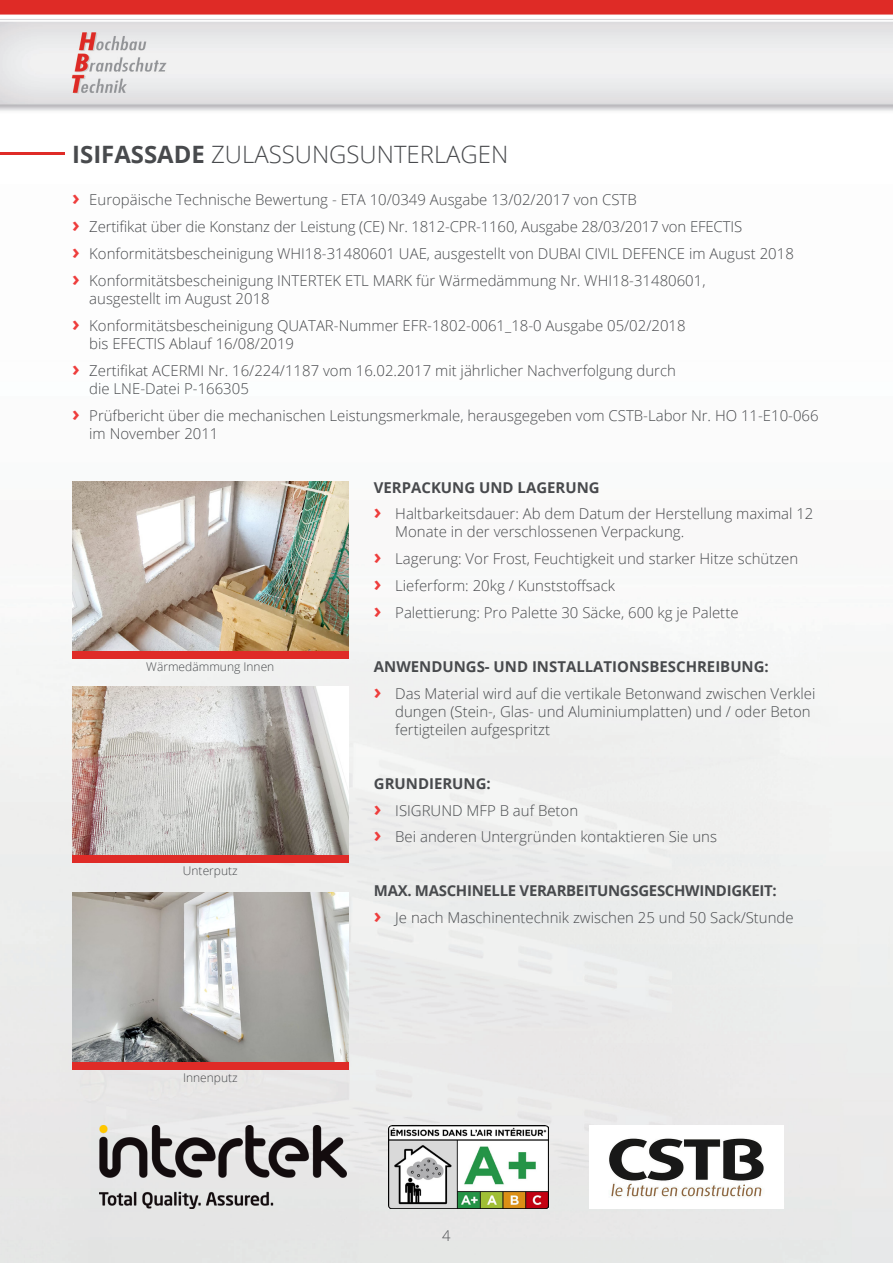
<style>
.page{position:relative;width:893px;height:1263px;background:#fff}
.page>*{position:absolute;margin:0;border:0;box-sizing:border-box;transform-origin:0 0}
.t1{font:300 23.85px "Open Sans";color:#484a4d}
.t2{font:300 15px/26.8px "Open Sans";color:#484a4d}
.t3{font:300 14.85px "Open Sans";color:#484a4d}
.t4{font:300 12px "Open Sans";color:#484a4d}
.s1{font-weight:700}
.s2{font-weight:700;font-size:21px;color:#ee3d3c}
</style>
<div class="page">
<img style="left:0;top:0;width:893px;height:1263px">
<hr style="left:0;top:152px;width:64px;height:3px;background:#df2b27">
<img style="left:388px;top:1125px;width:160px;height:84px">
<div style="left:590px;top:1125px;width:194px;height:84px;background:#fff"></div>
<img style="left:609px;top:1138px;width:155px;height:59px">
<img style="left:100px;top:1125px;width:247px;height:84px">
<img style="left:72px;top:482px;width:276px;height:169px">
<div style="left:72px;top:651px;width:276px;height:7px;background:#df2b27"></div>
<img style="left:72px;top:893px;width:276px;height:169px">
<div style="left:72px;top:1062px;width:276px;height:7px;background:#df2b27"></div>
<img style="left:72px;top:686px;width:276px;height:170px">
<div style="left:72px;top:856px;width:276px;height:7px;background:#df2b27"></div>
<h1 class="t1" style="left:72px;top:138px;width:438px"><span class="s1">ISIFASSADE</span> ZULASSUNGSUNTERLAGEN</h1>
<p class="t2" style="left:72px;top:186px;width:723px"><span class="s2">›</span> Europäische Technische Bewertung - ETA 10/0349 Ausgabe 13/02/2017 von CSTB<br><span class="s2">›</span> Zertifikat über die Konstanz der Leistung (CE) Nr. 1812-CPR-1160, Ausgabe 28/03/2017 von EFECTIS<br><span class="s2">›</span> Konformitätsbescheinigung WHI18-31480601 UAE, ausgestellt von DUBAI CIVIL DEFENCE im August 2018 <span class="s2">›</span> Konformitätsbescheinigung INTERTEK ETL MARK für Wärmedämmung Nr. WHI18-31480601,</p>
<p class="t2" style="left:72px;top:285px;width:615px;text-indent:17px">ausgestellt im August 2018<br><span class="s2">›</span> Konformitätsbescheinigung QUATAR-Nummer EFR-1802-0061_18-0 Ausgabe 05/02/2018</p>
<p class="t2" style="left:72px;top:330px;width:605px;text-indent:17px">bis EFECTIS Ablauf 16/08/2019<br><span class="s2">›</span> Zertifikat ACERMI Nr. 16/224/1187 vom 16.02.2017 mit jährlicher Nachverfolgung durch</p>
<p class="t2" style="left:72px;top:375px;width:748px;text-indent:17px">die LNE-Datei P-166305<br><span class="s2">›</span> Prüfbericht über die mechanischen Leistungsmerkmale, herausgegeben vom CSTB-Labor Nr. HO 11-E10-066</p>
<p class="t2" style="left:89px;top:419px;width:131px">im November 2011</p>
<p class="t4" style="left:146px;top:658px;width:130px">Wärmedämmung Innen</p>
<p class="t4" style="left:183px;top:862px;width:56px">Unterputz</p>
<p class="t4" style="left:183px;top:1069px;width:56px">Innenputz</p>
<p class="t2" style="left:374px;top:473px;width:441px"><span class="s1">VERPACKUNG UND LAGERUNG<br></span><span class="s2">›</span> Haltbarkeitsdauer: Ab dem Datum der Herstellung maximal 12</p>
<p class="t2" style="left:374px;top:518px;width:426px;text-indent:21px">Monate in der verschlossenen Verpackung.<br><span class="s2">›</span> Lagerung: Vor Frost, Feuchtigkeit und starker Hitze schützen <span class="s2">›</span> Lieferform: 20kg / Kunststoffsack<br><span class="s2">›</span> Palettierung: Pro Palette 30 Säcke, 600 kg je Palette</p>
<p class="t2" style="left:374px;top:653px;width:443px"><span class="s1">ANWENDUNGS- UND INSTALLATIONSBESCHREIBUNG:<br></span><span class="s2">›</span> Das Material wird auf die vertikale Betonwand zwischen Verklei</p>
<p class="t2" style="left:395px;top:702px;width:417px;line-height:18px">dungen (Stein-, Glas- und Aluminiumplatten) und / oder Beton fertigteilen aufgespritzt</p>
<p class="t2" style="left:374px;top:769px;width:345px"><span class="s1">GRUNDIERUNG:<br></span><span class="s2">›</span> ISIGRUND MFP B auf Beton<br><span class="s2">›</span> Bei anderen Untergründen kontaktieren Sie uns</p>
<p class="t2" style="left:374px;top:877px;width:421px"><span class="s1">MAX. MASCHINELLE VERARBEITUNGSGESCHWINDIGKEIT:<br></span><span class="s2">›</span> Je nach Maschinentechnik zwischen 25 und 50 Sack/Stunde</p>
<p class="t3" style="left:442px;top:1226px;width:10px">4</p>
</div>
